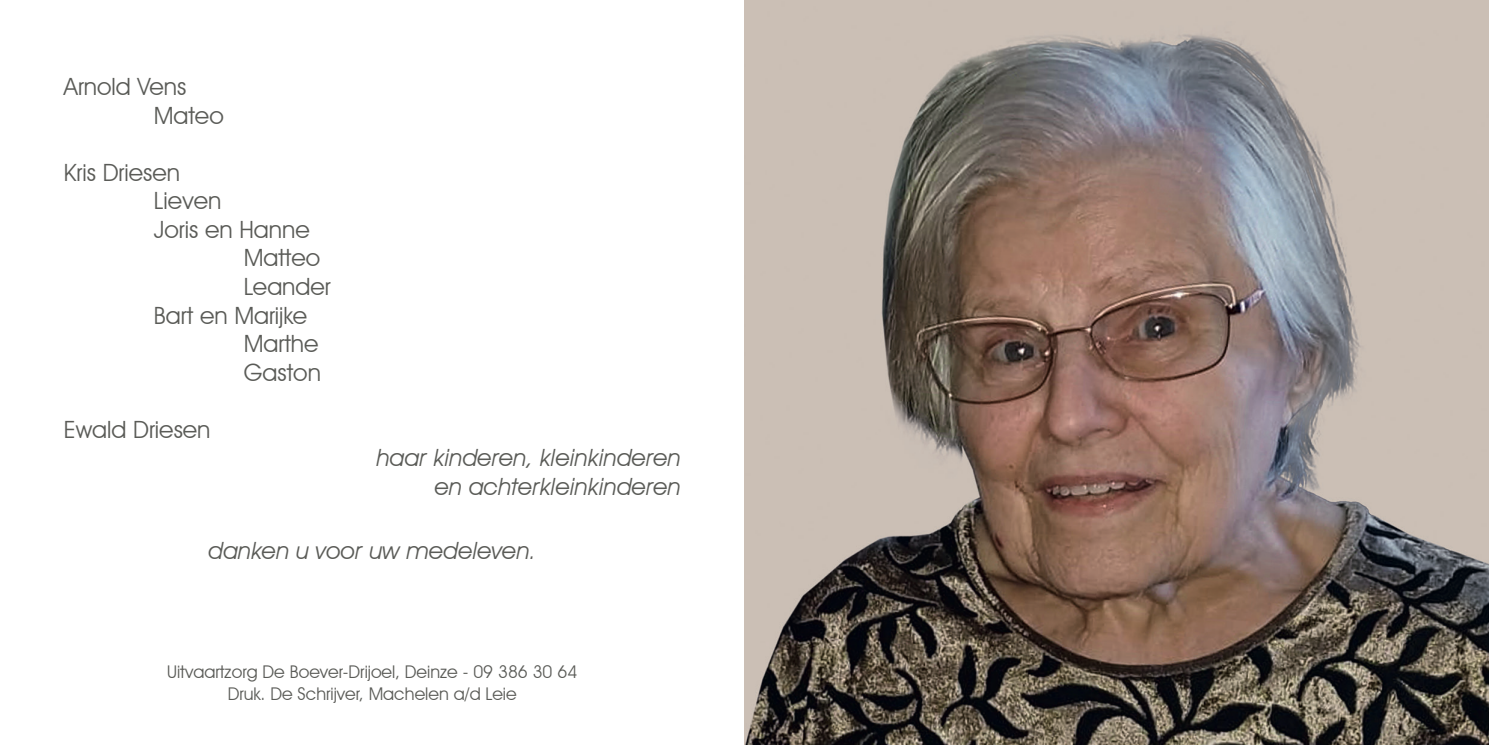
<style>
.page{position:relative;width:1489px;height:745px;background:#fff}
.page>*{position:absolute;margin:0;border:0;box-sizing:border-box;transform-origin:0 0}
.t1{font:23.75px/28.5px "Avant Garde IT Cby BT";color:#5a5b57}
.t2{font:italic 23.75px/28.5px "Avant Garde IT Cby BT";color:#5a5b57;text-align:right}
.t3{font:17.5px/21px "Avant Garde IT Cby BT";color:#5a5b57;text-align:center}
</style>
<div class="page">
<img style="left:744px;top:0;width:744px;height:744px">
<p class="t1" style="left:154px;top:72px;width:71px;text-indent:-90px">Arnold Vens<br>Mateo</p>
<p class="t1" style="left:64px;top:158px;width:118px">Kris Driesen</p>
<p class="t1" style="left:154px;top:186px;width:69px">Lieven</p>
<p class="t1" style="left:154px;top:215px;width:157px">Joris en Hanne</p>
<p class="t1" style="left:244px;top:243px;width:78px">Matteo</p>
<p class="t1" style="left:244px;top:272px;width:88px">Leander</p>
<p class="t1" style="left:154px;top:300px;width:155px">Bart en Marijke</p>
<p class="t1" style="left:244px;top:329px;width:76px">Marthe</p>
<p class="t1" style="left:244px;top:357px;width:79px">Gaston</p>
<p class="t1" style="left:64px;top:414px;width:148px">Ewald Driesen</p>
<p class="t2" style="left:376px;top:443px;width:306px">haar kinderen, kleinkinderen en achterkleinkinderen</p>
<p class="t2" style="left:208px;top:536px;width:330px">danken u voor uw medeleven.</p>
<p class="t3" style="left:167px;top:661px;width:411px">Uitvaartzorg De Boever-Drijoel, Deinze - 09 386 30 64<br>Druk. De Schrijver, Machelen a/d Leie</p>
</div>
